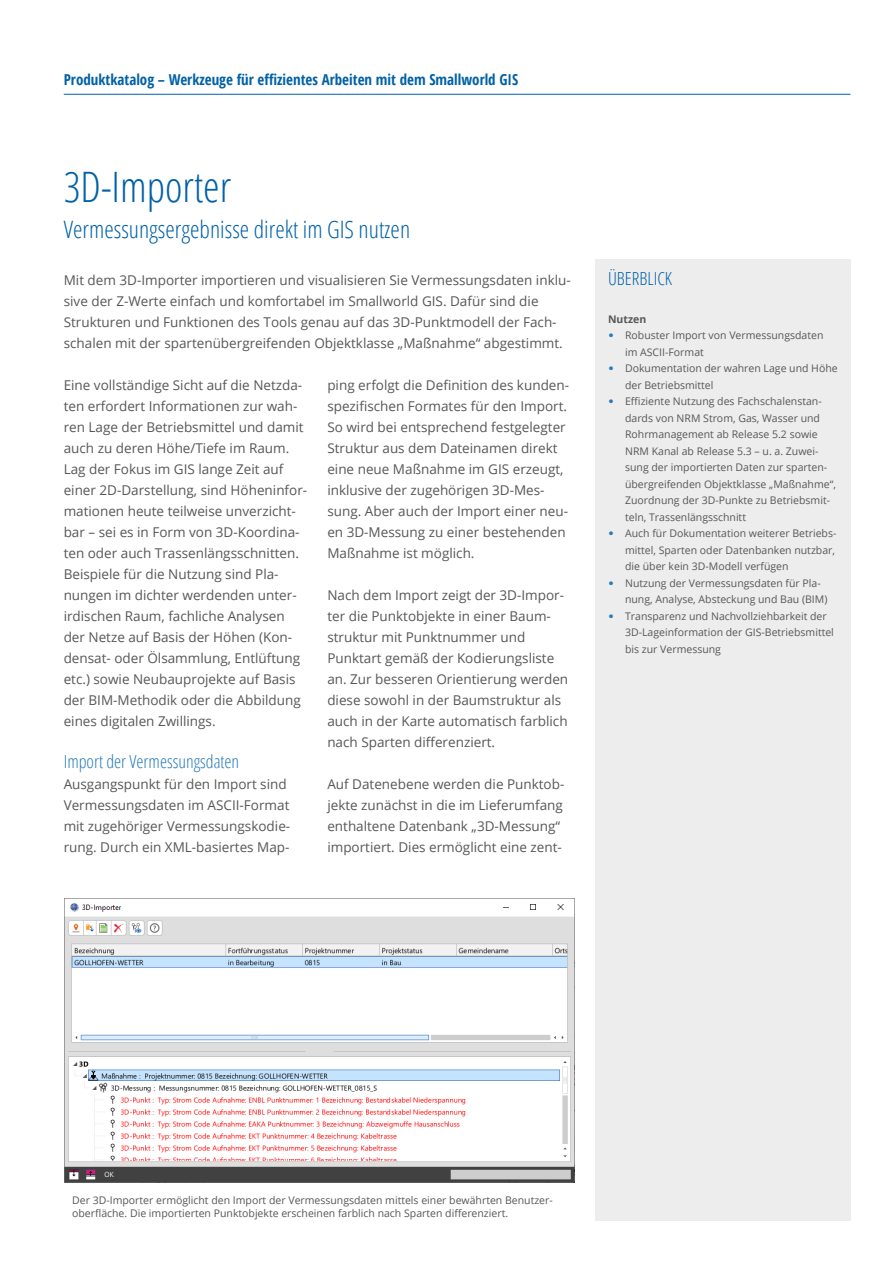
<style>
.page{position:relative;width:893px;height:1263px;background:#fff}
.page>*{position:absolute;margin:0;border:0;box-sizing:border-box;transform-origin:0 0}
.t1{font:300 condensed 42px "Open Sans";color:#0061a7}
.t2{font:300 condensed 24px "Open Sans";color:#0061a7}
.t3{font:300 condensed 18px "Open Sans";color:#257ab9}
.t4{font:300 condensed 18px "Open Sans";color:#0061a7}
.t5{font:700 condensed 15px "Open Sans";color:#0061a7}
.t6{font:13.5px/21px "Open Sans";color:#575756}
.t7{font:10.5px/16.5px "Open Sans";color:#575756}
.t8{font:700 10.5px "Open Sans";color:#575756}
.s1{font-family:"Calibri";font-size:12px;color:#257ab9}
</style>
<div class="page">
<hr style="left:64px;top:94px;width:786px;height:1px;background:#0061a7">
<div style="left:595px;top:259px;width:255px;height:961px;background:#ededed"></div>
<img style="left:65px;top:898px;width:509px;height:284px">
<p class="t5" style="left:64px;top:69px;width:456px">Produktkatalog – Werkzeuge für effizientes Arbeiten mit dem Smallworld GIS</p>
<h1 class="t1" style="left:64px;top:158px;width:169px">3D-Importer</h1>
<h2 class="t2" style="left:64px;top:213px;width:348px">Vermessungsergebnisse direkt im GIS nutzen</h2>
<p class="t6" style="left:64px;top:269px;width:508px">Mit dem 3D-Importer importieren und visualisieren Sie Vermessungsdaten inklu&shy;sive der Z-Werte einfach und komfortabel im Smallworld GIS. Dafür sind die Strukturen und Funktionen des Tools genau auf das 3D-Punktmodell der Fach&shy;schalen mit der spartenübergreifenden Objektklasse „Maßnahme“ abgestimmt.</p>
<p class="t6" style="left:64px;top:374px;width:245px">Eine vollständige Sicht auf die Netzda&shy;ten erfordert Informationen zur wah&shy;ren Lage der Betriebsmittel und damit auch zu deren Höhe/Tiefe im Raum.<br>Lag der Fokus im GIS lange Zeit auf einer 2D-Darstellung, sind Höheninfor&shy;mationen heute teilweise unverzicht&shy;bar – sei es in Form von 3D-Koordina&shy;ten oder auch Trassenlängsschnitten.<br>Beispiele für die Nutzung sind Pla&shy;nungen im dichter werdenden unter&shy;irdischen Raum, fachliche Analysen der Netze auf Basis der Höhen (Kon&shy;densat- oder Ölsammlung, Entlüftung etc.) sowie Neubauprojekte auf Basis der BIM-Methodik oder die Abbildung eines digitalen Zwillings.</p>
<h3 class="t3" style="left:64px;top:749px;width:177px">Import der Vermessungsdaten</h3>
<p class="t6" style="left:64px;top:773px;width:228px">Ausgangspunkt für den Import sind Vermessungsdaten im ASCII-Format mit zugehöriger Vermessungskodie&shy;rung. Durch ein XML-basiertes Map-</p>
<p class="t6" style="left:327px;top:374px;width:243px">ping erfolgt die Definition des kunden&shy;spezifischen Formates für den Import.<br>So wird bei entsprechend festgelegter Struktur aus dem Dateinamen direkt eine neue Maßnahme im GIS erzeugt, inklusive der zugehörigen 3D-Mes&shy;sung. Aber auch der Import einer neu&shy;en 3D-Messung zu einer bestehenden Maßnahme ist möglich.</p>
<p class="t6" style="left:327px;top:584px;width:242px">Nach dem Import zeigt der 3D-Impor&shy;ter die Punktobjekte in einer Baum&shy;struktur mit Punktnummer und Punktart gemäß der Kodierungsliste an. Zur besseren Orientierung werden diese sowohl in der Baumstruktur als auch in der Karte automatisch farblich nach Sparten differenziert.</p>
<p class="t6" style="left:327px;top:773px;width:238px">Auf Datenebene werden die Punktob&shy;jekte zunächst in die im Lieferumfang enthaltene Datenbank „3D-Messung“ importiert. Dies ermöglicht eine zent-</p>
<h3 class="t4" style="left:608px;top:266px;width:66px">ÜBERBLICK</h3>
<p class="t8" style="left:608px;top:311px;width:63px">Stichwörter</p>
<p class="t7" style="left:608px;top:327px;width:181px">Smallworld G S, Netzdokumentatio ,<br>Datenerfassung</p>
<p class="t8" style="left:608px;top:377px;width:40px">Nutzen</p>
<p class="t7" style="left:625px;top:393px;width:17px">xyz</p>
<p class="t8" style="left:608px;top:427px;width:105px">Systemanford rung</p>
<p class="t7" style="left:608px;top:442px;width:147px">Smallworld GIS ab Version 4.0</p>
<p class="t8" style="left:608px;top:311px;width:40px">Nutzen</p>
<p class="t7" style="left:625px;top:327px;width:200px;text-indent:-17px"><span class="s1">•</span> Robuster Import von Vermessungsdaten im ASCII-Format</p>
<p class="t7" style="left:625px;top:360px;width:214px;text-indent:-17px"><span class="s1">•</span> Dokumentation der wahren Lage und Höhe der Betriebsmittel</p>
<p class="t7" style="left:625px;top:393px;width:212px;text-indent:-17px"><span class="s1">•</span> Effiziente Nutzung des Fachschalenstan&shy;dards von NRM Strom, Gas, Wasser und Rohrmanagement ab Release 5.2 sowie NRM Kanal ab Release 5.3 – u. a. Zuwei&shy;sung der importierten Daten zur sparten&shy;übergreifenden Objektklasse „Maßnahme“, Zuordnung der 3D-Punkte zu Betriebsmit&shy;teln, Trassenlängsschnitt</p>
<p class="t7" style="left:625px;top:525px;width:213px;text-indent:-17px"><span class="s1">•</span> Auch für Dokumentation weiterer Betriebs&shy;mittel, Sparten oder Datenbanken nutzbar, die über kein 3D-Modell verfügen</p>
<p class="t7" style="left:625px;top:574px;width:204px;text-indent:-17px"><span class="s1">•</span> Nutzung der Vermessungsdaten für Pla&shy;nung, Analyse, Absteckung und Bau (BIM)</p>
<p class="t7" style="left:625px;top:607px;width:210px;text-indent:-17px"><span class="s1">•</span> Transparenz und Nachvollziehbarkeit der<br>3D-Lageinformation der GIS-Betriebsmittel bis zur Vermessung</p>
<p class="t7" style="left:72px;top:1194px;width:482px;line-height:12.6px">Der 3D-Importer ermöglicht den Import der Vermessungsdaten mittels einer bewährten Benutzer&shy;oberfläche. Die importierten Punktobjekte erscheinen farblich nach Sparten differenziert.</p>
</div>
